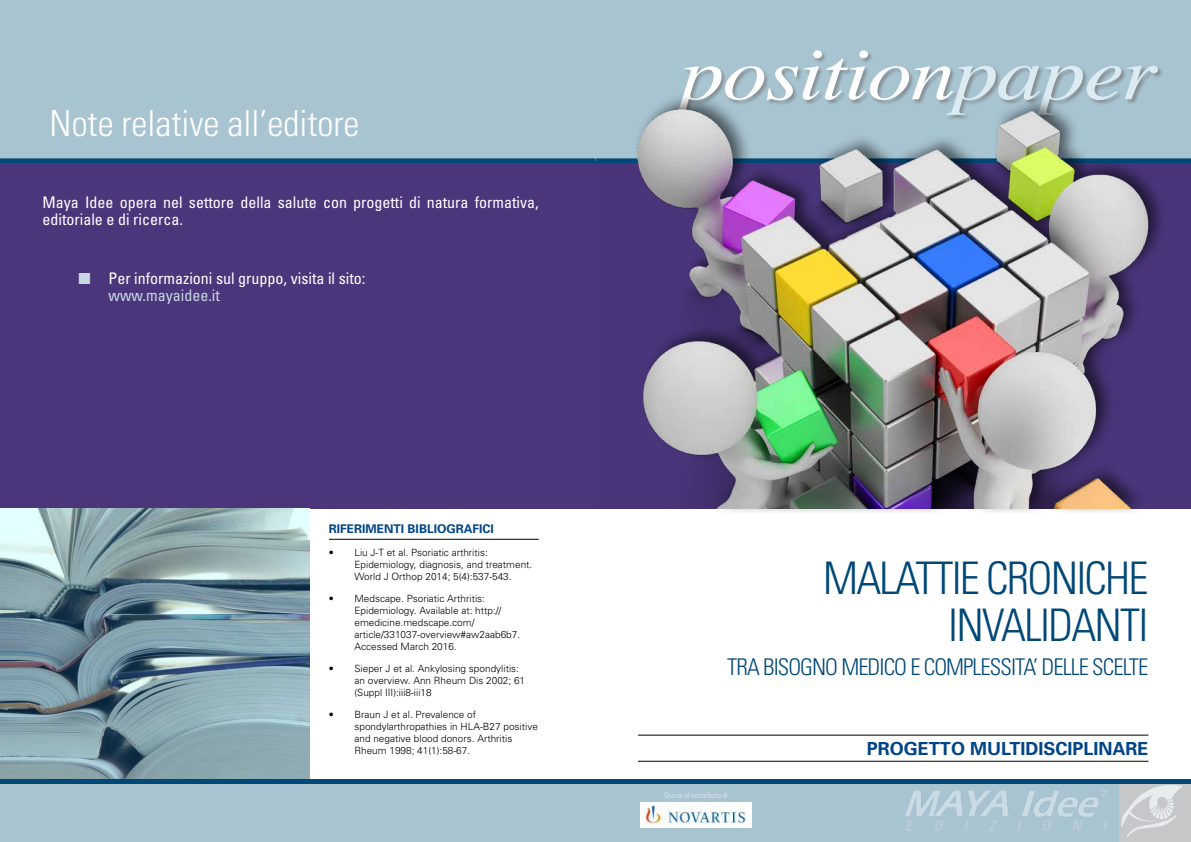
<style>
.page{position:relative;width:1191px;height:842px;background:#fff}
.page>*{position:absolute;margin:0;border:0;box-sizing:border-box;transform-origin:0 0}
.t1{font:italic 74.4px "Times";letter-spacing:-.02em;color:#fff;scale:1.2 1}
.t2{font:300 condensed 44.9px/47.1px "Univers";letter-spacing:-.04em;color:#004877;text-align:right}
.t3{font:300 condensed 36px "Univers";color:#fff}
.t4{font:300 condensed 23px "Univers";letter-spacing:-.04em;color:#004877}
.t5{font:700 18px "Univers";color:#004588}
.t6{font:condensed 16px/17.1px "Univers";color:#fff}
.t7{font:700 12px "Univers";color:#004588}
.t8{font:300 10px/12px "Univers";color:#000}
.t9{font:300 condensed 8px "Univers";color:#ebebec}
.s1{color:#c7d8e1}
.s2{font-size:75.6px;color:#dcebf2}
</style>
<div class="page">
<div style="left:0;top:15px;width:595px;height:493px;background:#4b367c"></div>
<div style="left:598px;top:0;width:593px;height:57px;background:#a8c4d1"></div>
<div style="left:0;top:0;width:598px;height:163px;background:#a8c4d1"></div>
<img style="left:0;top:508px;width:309px;height:272px">
<svg style="left:0;top:780px;width:595px;height:5px;background:#216089"></svg>
<div style="left:0;top:785px;width:596px;height:57px;background:#a8c4d1"></div>
<svg style="left:595px;top:780px;width:596px;height:5px;background:#226088"></svg>
<div style="left:595px;top:785px;width:596px;height:57px;background:#a8c4d1"></div>
<div style="left:1119px;top:785px;width:72px;height:57px;background:#c6c7c8"></div>
<img style="left:905px;top:790px;width:205px;height:27px">
<svg style="left:1121px;top:785px;width:61px;height:52px"></svg>
<div style="left:673px;top:50px;width:490px;height:71px;background:#a8c4d1"></div>
<hr style="left:329px;top:539px;width:210px;height:1px;background:#000">
<hr style="left:638px;top:735px;width:510px;height:1px;background:#000">
<hr style="left:638px;top:761px;width:510px;height:1px;background:#000">
<div style="left:640px;top:802px;width:111px;height:26px;background:#fff"></div>
<img style="left:645px;top:805px;width:100px;height:18px">
<img style="left:595px;top:57px;width:596px;height:451px">
<h3 class="t3" style="left:50px;top:101px;width:311px">Note relative all’editore</h3>
<h3 class="t6" style="left:43px;top:193px;width:498px">Maya Idee opera nel settore della salute con progetti di natura formativa, editoriale e di ricerca.</h3>
<h3 class="t6" style="left:108px;top:269px;width:258px;text-indent:-30px"><span class="s1">■</span> Per informazioni sul gruppo, visita il sito: <span class="s1">www.mayaidee.it</span></h3>
<p class="t7" style="left:329px;top:521px;width:166px">RIFERIMENTI BIBLIOGRAFICI</p>
<p class="t8" style="left:354px;top:546px;width:179px;text-indent:-26px">• Liu J-T et al. Psoriatic arthritis:<br>Epidemiology, diagnosis, and treatment.<br>World J Orthop 2014; 5(4):537-543.</p>
<p class="t8" style="left:354px;top:592px;width:167px;text-indent:-26px">• Medscape. Psoriatic Arthritis:<br>Epidemiology. Available at: http:// emedicine.medscape.com/ article/331037-overview#aw2aab6b7.<br>Accessed March 2016.</p>
<p class="t8" style="left:354px;top:662px;width:172px;text-indent:-26px">• Sieper J et al. Ankylosing spondylitis: an overview. Ann Rheum Dis 2002; 61 (Suppl III):iii8-iii18</p>
<p class="t8" style="left:354px;top:708px;width:185px;text-indent:-26px">• Braun J et al. Prevalence of spondylarthropathies in HLA-B27 positive and negative blood donors. Arthritis Rheum 1998; 41(1):58-67.</p>
<h1 class="t1" style="left:679px;top:10px;width:400px">position<span class="s2">paper</span></h1>
<h2 class="t2" style="left:823px;top:553px;width:327px">MALATTIE CRONICHE<br>INVALIDANTI</h2>
<h3 class="t4" style="left:727px;top:653px;width:423px">TRA BISOGNO MEDICO E COMPLESSITA’ DELLE SCELTE</h3>
<p class="t9" style="left:664px;top:790px;width:65px">Grazie al contributo di</p>
<h3 class="t5" style="left:867px;top:737px;width:283px">PROGETTO MULTIDISCIPLINARE</h3>
</div>
